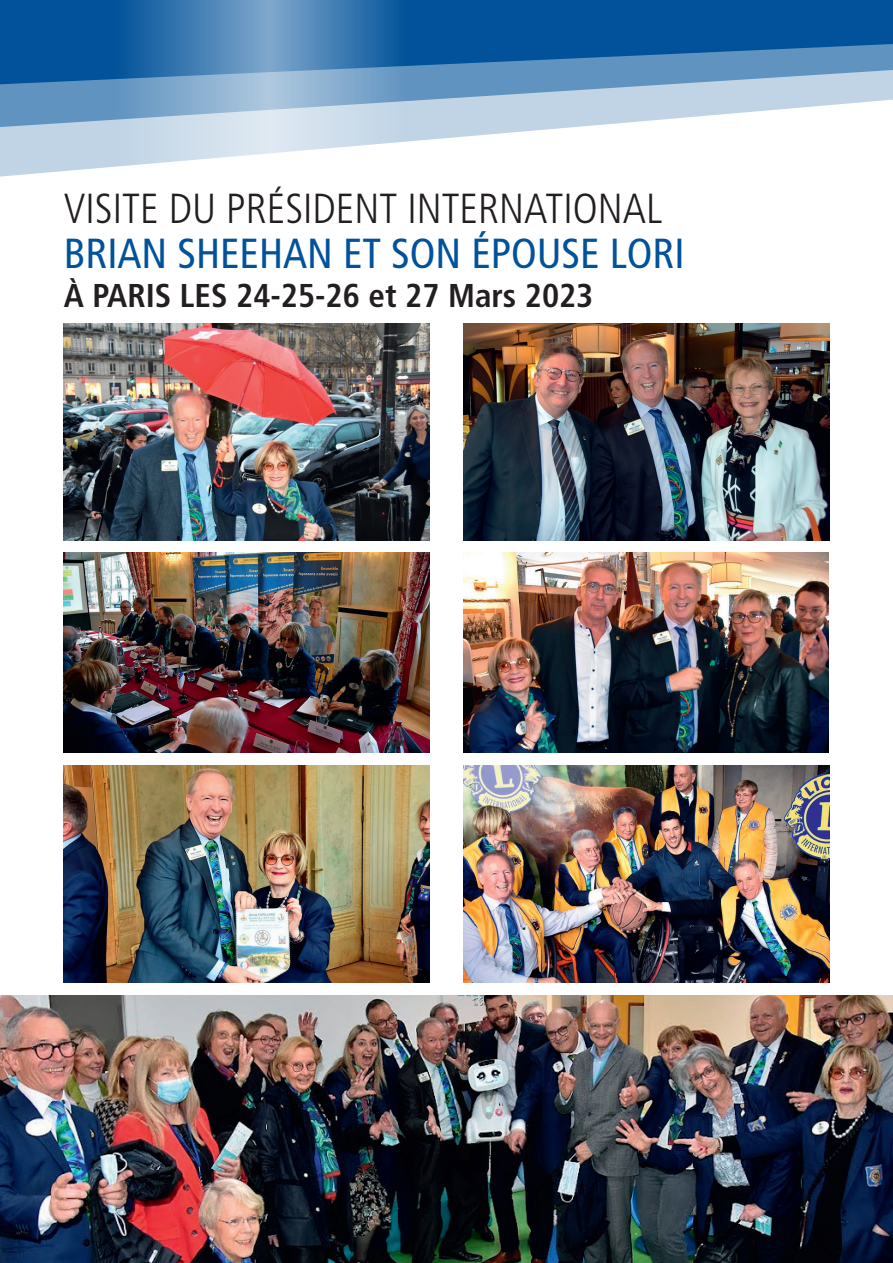
<style>
.page{position:relative;width:893px;height:1263px;background:#fff}
.page>*{position:absolute;margin:0;border:0;box-sizing:border-box;transform-origin:0 0}
.t1{font:300 condensed 42px "Frutiger";color:#231f20}
.t2{font:condensed 42px "Frutiger";color:#01529a}
.t3{font:700 condensed 33px "Frutiger";color:#231f20}
</style>
<div class="page">
<svg style="left:0;top:129px;width:551px;height:48px"></svg>
<svg style="left:0;top:85px;width:893px;height:44px;fill:#c0d4e6"></svg>
<svg style="left:0;top:0;width:893px;height:85px;background:#2067a6"></svg>
<svg style="left:114px;top:0;width:292px;height:983px"></svg>
<img style="left:0;top:995px;width:893px;height:268px">
<img style="left:64px;top:323px;width:365px;height:217px">
<img style="left:64px;top:553px;width:365px;height:200px">
<img style="left:64px;top:765px;width:365px;height:217px">
<img style="left:463px;top:323px;width:366px;height:217px">
<img style="left:463px;top:553px;width:366px;height:200px">
<img style="left:463px;top:765px;width:366px;height:217px">
<p class="t1" style="left:64px;top:184px;width:600px">VISITE DU PRÉSIDENT INTERNATIONAL</p>
<p class="t2" style="left:64px;top:229px;width:622px">BRIAN SHEEHAN ET SON ÉPOUSE LORI</p>
<p class="t3" style="left:64px;top:276px;width:531px">À PARIS LES 24-25-26 et 27 Mars 2023</p>
</div>
